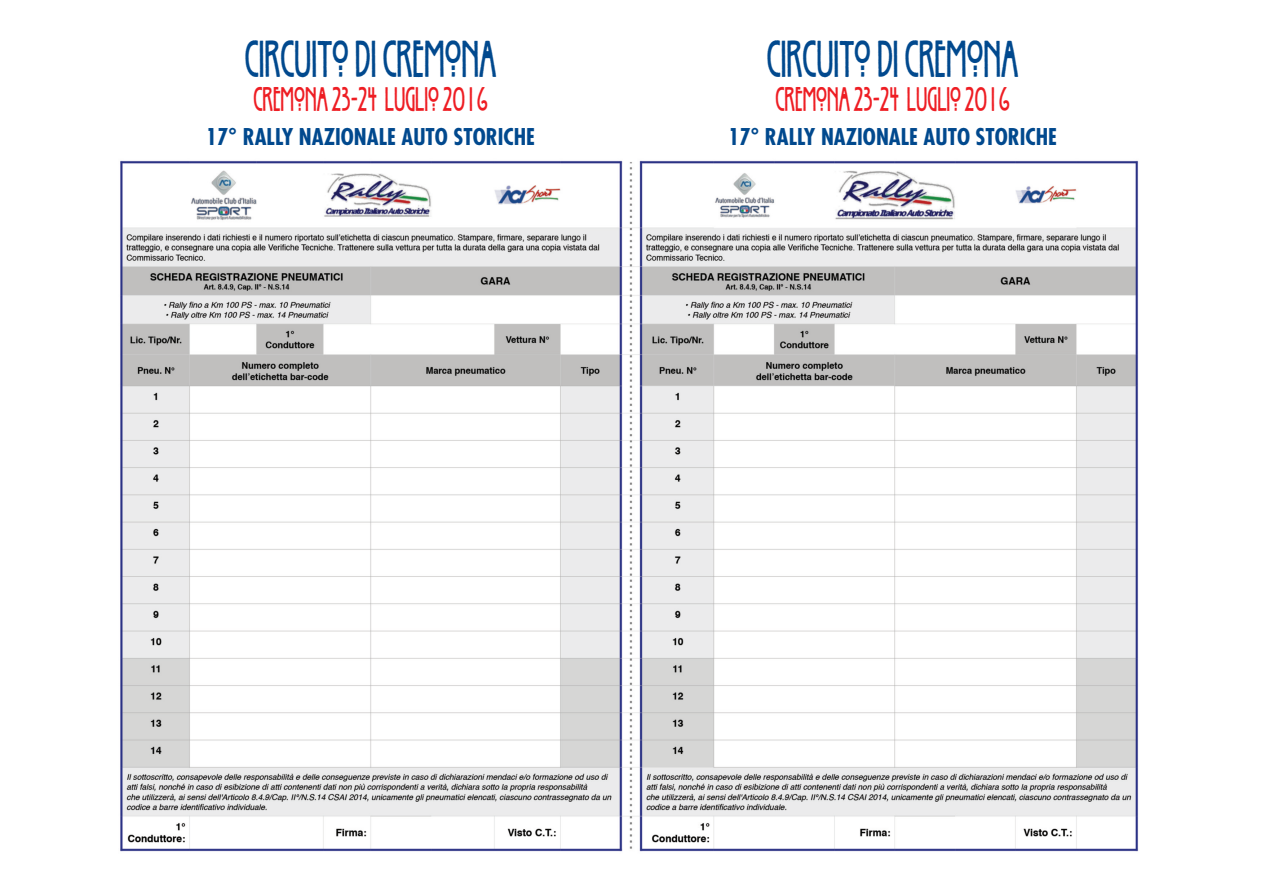
<style>
.page{position:relative;width:1263px;height:893px;background:#fff}
.page>*{position:absolute;margin:0;border:0;box-sizing:border-box;transform-origin:0 0}
.t1{font:54.75px "Willow";color:#01498e;scale:.7 1}
.t2{font:36px "Willow";color:#ee1d23;scale:.7 1}
.t3{font:700 condensed 22.5px "Futura";color:#01498e}
</style>
<div class="page">
<img style="left:120px;top:160px;width:1019px;height:692px">
<h1 class="t1" style="left:245px;top:27px;width:361px">CIRCUITO DI CREMONA</h1>
<h2 class="t2" style="left:253px;top:78px;width:336px">CREMONA 23-24 LUGLIO 20 1 6</h2>
<p class="t3" style="left:206px;top:127px;width:330px">17° RALLY NAZIONALE AUTO STORICHE</p>
<h1 class="t1" style="left:767px;top:27px;width:361px">CIRCUITO DI CREMONA</h1>
<h2 class="t2" style="left:775px;top:78px;width:336px">CREMONA 23-24 LUGLIO 20 1 6</h2>
<p class="t3" style="left:728px;top:127px;width:330px">17° RALLY NAZIONALE AUTO STORICHE</p>
</div>
